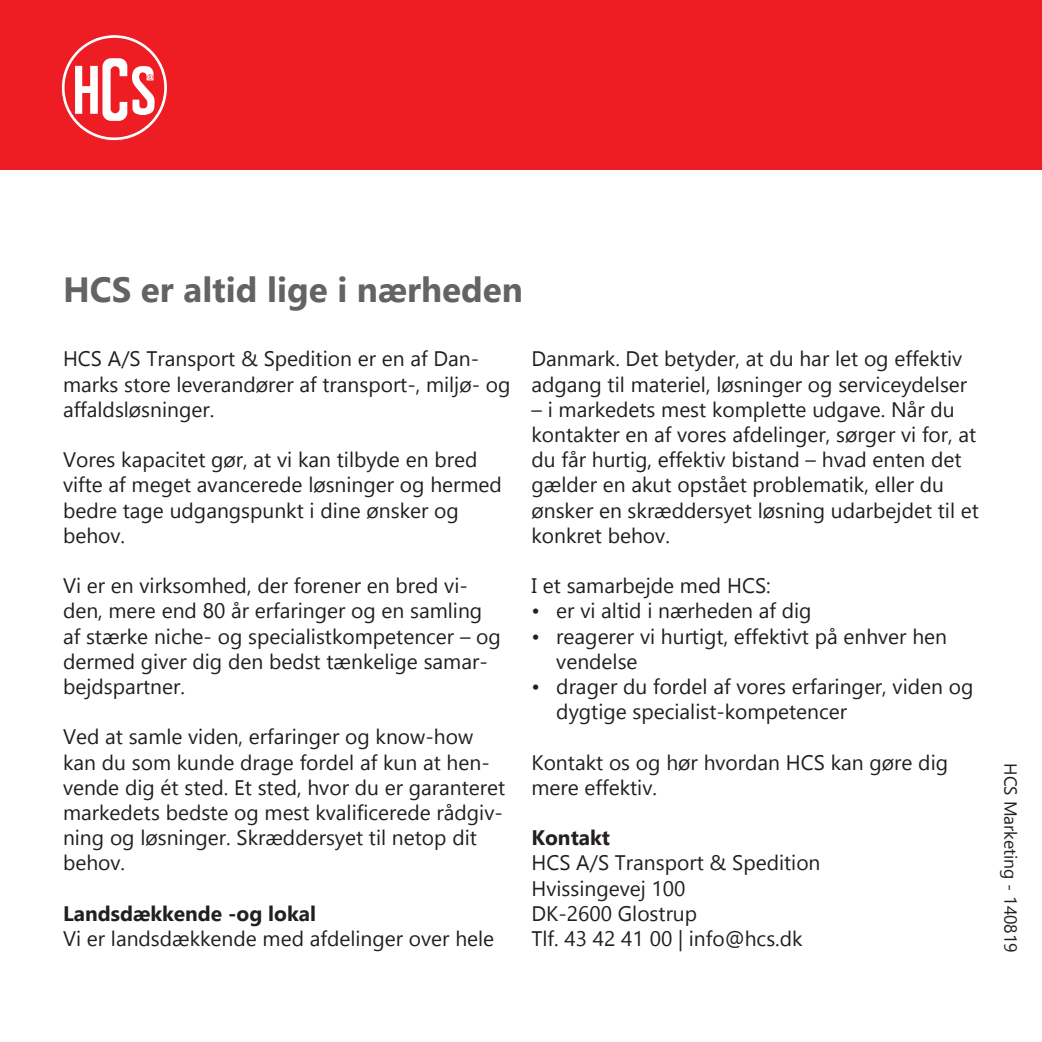
<style>
.page{position:relative;width:1042px;height:1042px;background:#fff}
.page>*{position:absolute;margin:0;border:0;box-sizing:border-box;transform-origin:0 0}
.t1{font:700 35px "Gadugi";color:#636366}
.t2{font:21px/25.2px "Gadugi";color:#231f20}
.t3{font:700 21px "Gadugi";color:#231f20}
.t4{font:17.5px "Gadugi";color:#231f20}
</style>
<div class="page">
<div style="left:0;top:0;width:1042px;height:170px;background:#ee1d23"></div>
<svg style="left:61px;top:35px;width:106px;height:106px"></svg>
<h1 class="t1" style="left:63px;top:269px;width:461px">HCS er altid lige i nærheden</h1>
<p class="t2" style="left:63px;top:346px;width:449px">HCS A/S Transport &amp; Spedition er en af Dan&shy;marks store leverandører af transport-, miljø- og affaldsløsninger.</p>
<p class="t2" style="left:63px;top:447px;width:440px">Vores kapacitet gør, at vi kan tilbyde en bred vifte af meget avancerede løsninger og hermed bedre tage udgangspunkt i dine ønsker og behov.</p>
<p class="t2" style="left:63px;top:573px;width:439px">Vi er en virksomhed, der forener en bred vi&shy;den, mere end 80 år erfaringer og en samling af stærke niche- og specialistkompetencer – og dermed giver dig den bedst tænkelige samar&shy;bejdspartner.</p>
<p class="t2" style="left:63px;top:724px;width:444px">Ved at samle viden, erfaringer og know-how kan du som kunde drage fordel af kun at hen&shy;vende dig ét sted. Et sted, hvor du er garanteret markedets bedste og mest kvalificerede rådgiv&shy;ning og løsninger. Skræddersyet til netop dit behov.</p>
<p class="t3" style="left:63px;top:901px;width:254px">Landsdækkende -og lokal</p>
<p class="t2" style="left:63px;top:926px;width:433px">Vi er landsdækkende med afdelinger over hele</p>
<p class="t2" style="left:531px;top:346px;width:437px">Danmark. Det betyder, at du har let og effektiv adgang til materiel, løsninger og serviceydelser</p>
<p class="t2" style="left:531px;top:397px;width:449px">– i markedets mest komplette udgave. Når du kontakter en af vores afdelinger, sørger vi for, at du får hurtig, effektiv bistand – hvad enten det gælder en akut opstået problematik, eller du ønsker en skræddersyet løsning udarbejdet til et konkret behov.</p>
<p class="t2" style="left:531px;top:573px;width:241px">I et samarbejde med HCS:</p>
<p class="t2" style="left:531px;top:598px;width:282px">• er vi altid i nærheden af dig</p>
<p class="t2" style="left:556px;top:623px;width:392px;text-indent:-25px">• reagerer vi hurtigt, effektivt på enhver hen vendelse</p>
<p class="t2" style="left:556px;top:674px;width:419px;text-indent:-25px">• drager du fordel af vores erfaringer, viden og dygtige specialist-kompetencer</p>
<p class="t2" style="left:531px;top:749px;width:418px">Kontakt os og hør hvordan HCS kan gøre dig mere effektiv.</p>
<p class="t3" style="left:531px;top:825px;width:80px">Kontakt</p>
<p class="t2" style="left:531px;top:850px;width:290px">HCS A/S Transport &amp; Spedition<br>Hvissingevej 100<br>DK-2600 Glostrup<br>Tlf. 43 42 41 00 | info@hcs.dk</p>
<p class="t4" style="left:1021px;top:763px;width:191px;rotate:90deg">HCS Marketing - 140819</p>
</div>
